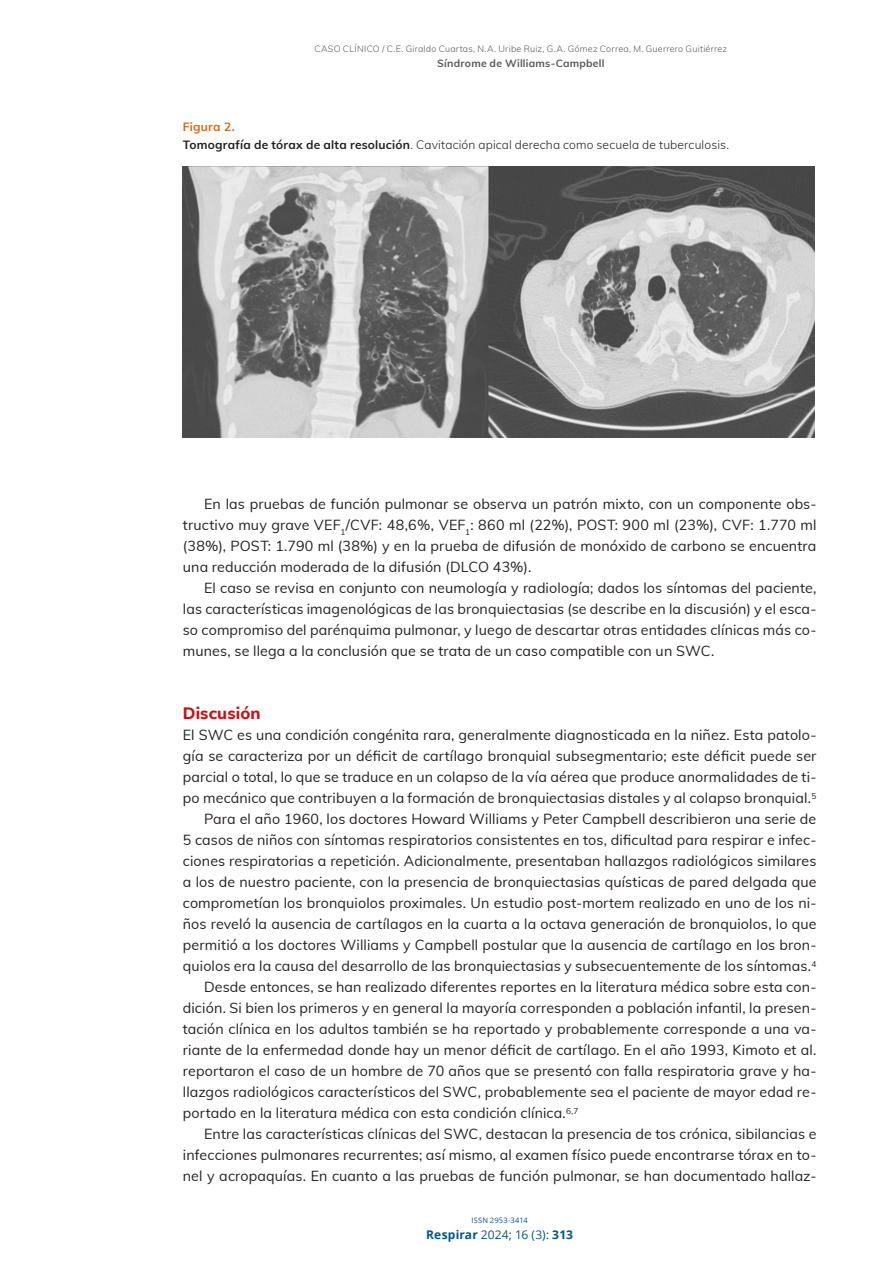
<style>
.page{position:relative;width:893px;height:1263px;background:#fff}
.page>*{position:absolute;margin:0;border:0;box-sizing:border-box;transform-origin:0 0}
.sub1{font:800 16.5px "Muli";letter-spacing:.005em;color:#c4121a}
.normal_seco{font:14.25px/21px "Muli";letter-spacing:.01em;color:#231f20;text-align:justify}
.primero_seco{font:14.25px/21px "Muli";letter-spacing:.01em;color:#231f20;text-align:justify}
.tabla_1{font:300 12px "Muli";letter-spacing:.015em;color:#231f20}
.t1{font:700 12px "Open Sans";letter-spacing:.01em;color:#00548e}
.tabla_1_tit{font:700 12px "Muli";letter-spacing:.015em;color:#d3681a}
.t2{font:700 10.5px "Muli";letter-spacing:.02em;color:#57585a}
.t3{font:300 9px "Muli";letter-spacing:.025em;color:#57585a}
.t4{font:7.5px "Open Sans";letter-spacing:.025em;color:#00548e}
.s1{font-weight:700}
.s2{font-weight:400}
</style>
<div class="page">
<img style="left:183px;top:166px;width:631px;height:271px">
<p class="t3" style="left:315px;top:43px;width:414px">CASO CLÍNICO / C.E. Giraldo Cuartas, N.A. Uribe Ruiz, G.A. Gómez Correa, M. Guerrero Guitiérrez</p>
<p class="t2" style="left:437px;top:56px;width:169px">Síndrome de Williams-Campbell</p>
<p class="tabla_1_tit" style="left:183px;top:118px;width:53px">Figura 2.</p>
<p class="tabla_1" style="left:183px;top:136px;width:548px"><span class="s1">Tomografía de tórax de alta resolución</span>. Cavitación apical derecha como secuela de tuberculosis.</p>
<p class="normal_seco" style="left:183px;top:493px;width:635px;text-indent:21px">En las pruebas de función pulmonar se observa un patrón mixto, con un componente obs&shy;tructivo muy grave VEF<sub>1</sub>/CVF: 48,6%, VEF<sub>1</sub>: 860 ml (22%), POST: 900 ml (23%), CVF: 1.770 ml (38%), POST: 1.790 ml (38%) y en la prueba de difusión de monóxido de carbono se encuentra una reducción moderada de la difusión (DLCO 43%).</p>
<p class="normal_seco" style="left:183px;top:577px;width:635px;text-indent:21px">El caso se revisa en conjunto con neumología y radiología; dados los síntomas del paciente, las características imagenológicas de las bronquiectasias (se describe en la discusión) y el esca&shy;so compromiso del parénquima pulmonar, y luego de descartar otras entidades clínicas más co&shy;munes, se llega a la conclusión que se trata de un caso compatible con un SWC.</p>
<p class="sub1" style="left:183px;top:701px;width:79px">Discusión</p>
<p class="primero_seco" style="left:183px;top:724px;width:635px">El SWC es una condición congénita rara, generalmente diagnosticada en la niñez. Esta patolo&shy;gía se caracteriza por un déficit de cartílago bronquial subsegmentario; este déficit puede ser parcial o total, lo que se traduce en un colapso de la vía aérea que produce anormalidades de ti&shy;po mecánico que contribuyen a la formación de bronquiectasias distales y al colapso bronquial.<sup>5</sup></p>
<p class="normal_seco" style="left:183px;top:808px;width:635px;text-indent:21px">Para el año 1960, los doctores Howard Williams y Peter Campbell describieron una serie de 5 casos de niños con síntomas respiratorios consistentes en tos, dificultad para respirar e infec&shy;ciones respiratorias a repetición. Adicionalmente, presentaban hallazgos radiológicos similares a los de nuestro paciente, con la presencia de bronquiectasias quísticas de pared delgada que comprometían los bronquiolos proximales. Un estudio post-mortem realizado en uno de los ni&shy;ños reveló la ausencia de cartílagos en la cuarta a la octava generación de bronquiolos, lo que permitió a los doctores Williams y Campbell postular que la ausencia de cartílago en los bron&shy;quiolos era la causa del desarrollo de las bronquiectasias y subsecuentemente de los síntomas.<sup>4</sup></p>
<p class="normal_seco" style="left:183px;top:976px;width:635px;text-indent:21px">Desde entonces, se han realizado diferentes reportes en la literatura médica sobre esta con&shy;dición. Si bien los primeros y en general la mayoría corresponden a población infantil, la presen&shy;tación clínica en los adultos también se ha reportado y probablemente corresponde a una va&shy;riante de la enfermedad donde hay un menor déficit de cartílago. En el año 1993, Kimoto et al. reportaron el caso de un hombre de 70 años que se presentó con falla respiratoria grave y ha&shy;llazgos radiológicos característicos del SWC, probablemente sea el paciente de mayor edad re&shy;portado en la literatura médica con esta condición clínica.<sup>6,7</sup></p>
<p class="normal_seco" style="left:183px;top:1123px;width:635px;text-indent:21px">Entre las características clínicas del SWC, destacan la presencia de tos crónica, sibilancias e infecciones pulmonares recurrentes; así mismo, al examen físico puede encontrarse tórax en to&shy;nel y acropaquías. En cuanto a las pruebas de función pulmonar, se han documentado hallaz-</p>
<p class="t4" style="left:471px;top:1215px;width:58px">ISSN 2953-3414</p>
<p class="t1" style="left:426px;top:1226px;width:148px">Respirar <span class="s2">2024; 16 (3):</span> 313</p>
</div>
